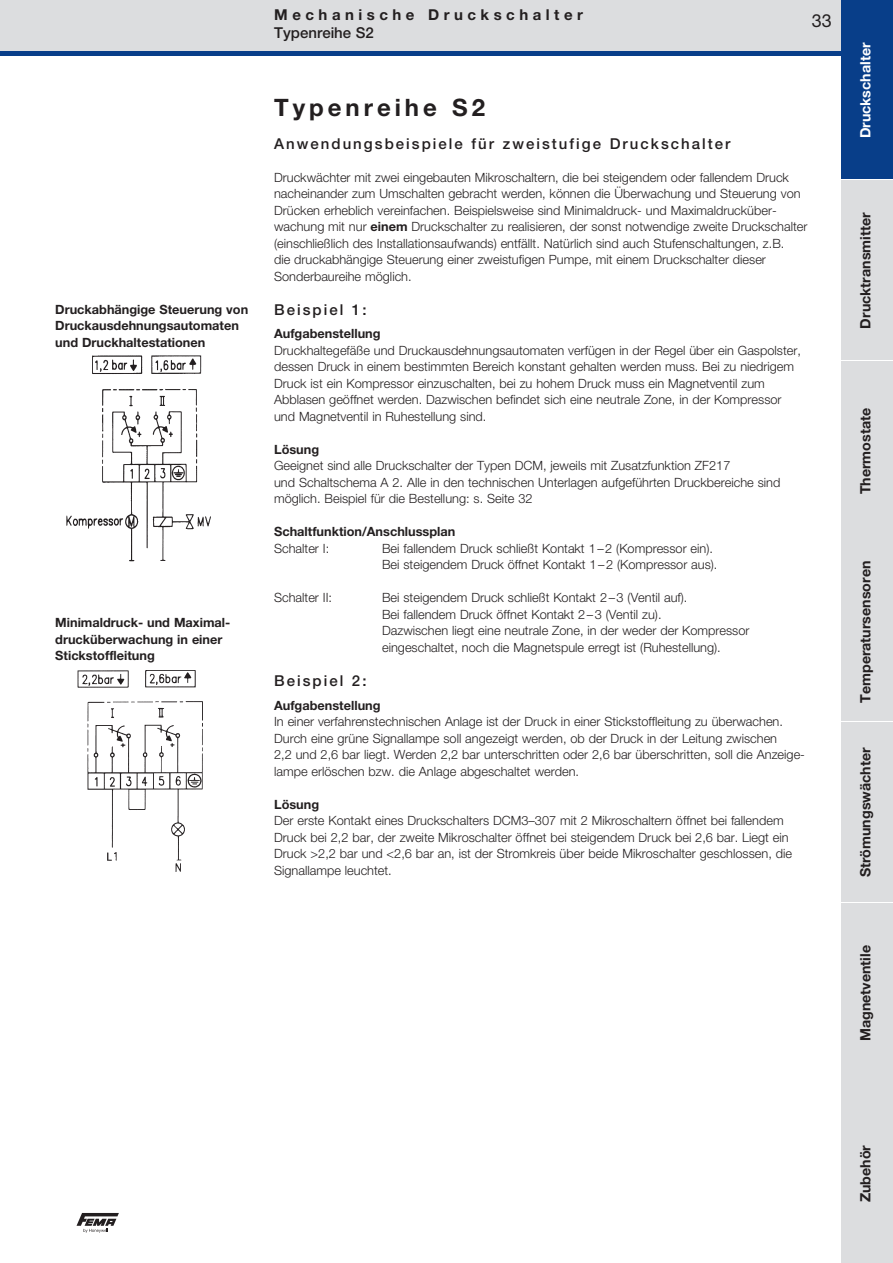
<style>
.page{position:relative;width:893px;height:1263px;background:#fff}
.page>*{position:absolute;margin:0;border:0;box-sizing:border-box;transform-origin:0 0}
.t1{font:700 24px "Helvetica Neue LT Pro";letter-spacing:.165em;color:#231f20}
.t2{font:18px "Helvetica Neue LT Pro";color:#231f20}
.t3{font:500 15px "Helvetica Neue LT Pro";letter-spacing:.135em;color:#231f20}
.t4{font:700 15px "Helvetica Neue LT Pro";letter-spacing:.3em;color:#231f20}
.t5{font:500 15px "Helvetica Neue LT Pro";color:#231f20}
.t6{font:700 14.25px "Helvetica Neue LT Pro";color:#231f20}
.t7{font:700 14.25px "Helvetica Neue LT Pro";color:#fff}
.t8{font:300 12.75px/16.5px "Helvetica Neue LT Pro";color:#231f20}
.t9{font:700 12.75px/16.5px "Helvetica Neue LT Pro";color:#231f20}
.s1{font-weight:700}
</style>
<div class="page">
<div style="left:0;top:0;width:842px;height:51px;background:#dcdddf"></div>
<img style="left:77px;top:670px;width:126px;height:202px">
<img style="left:66px;top:355px;width:145px;height:207px">
<div style="left:842px;top:0;width:51px;height:180px;background:#083e89"></div>
<div style="left:842px;top:180px;width:51px;height:181px;background:#dcdddf"></div>
<hr style="left:842px;top:360px;width:51px;height:2px;background:#fff">
<div style="left:842px;top:361px;width:51px;height:180px;background:#dcdddf"></div>
<div style="left:842px;top:542px;width:51px;height:180px;background:#dcdddf"></div>
<div style="left:842px;top:722px;width:51px;height:181px;background:#dcdddf"></div>
<hr style="left:842px;top:902px;width:51px;height:2px;background:#fff">
<div style="left:842px;top:903px;width:51px;height:180px;background:#dcdddf"></div>
<div style="left:842px;top:1084px;width:51px;height:179px;background:#dcdddf"></div>
<hr style="left:0;top:51px;width:842px;height:4px;background:#083e89">
<svg style="left:77px;top:1213px;width:42px;height:20px"></svg>
<p class="t9" style="left:55px;top:300px;width:194px">Druckabhängige Steuerung von<br>Druckausdehnungsautomaten und Druckhaltestationen</p>
<p class="t9" style="left:55px;top:614px;width:177px">Minimaldruck- und Maximal&shy;drucküberwachung in einer<br>Stickstoffleitung</p>
<p class="t4" style="left:274px;top:5px;width:310px">Mechanische Druckschalter</p>
<p class="t5" style="left:274px;top:24px;width:101px">Typenreihe S2</p>
<h2 class="t2" style="left:812px;top:10px;width:22px">33</h2>
<h1 class="t1" style="left:274px;top:92px;width:212px">Typenreihe S2</h1>
<p class="t3" style="left:274px;top:134px;width:458px">Anwendungsbeispiele für zweistufige Druckschalter</p>
<p class="t8" style="left:274px;top:168px;width:535px">Druckwächter mit zwei eingebauten Mikroschaltern, die bei steigendem oder fallendem Druck nacheinander zum Umschalten gebracht werden, können die Überwachung und Steuerung von Drücken erheblich vereinfachen. Beispielsweise sind Minimaldruck- und Maximaldrucküber&shy;wachung mit nur <span class="s1">einem</span> Druckschalter zu realisieren, der sonst notwendige zweite Druckschalter (einschließlich des Installationsaufwands) entfällt. Natürlich sind auch Stufenschaltungen, z.B.<br>die druckabhängige Steuerung einer zweistufigen Pumpe, mit einem Druckschalter dieser Sonderbaureihe möglich.</p>
<p class="t3" style="left:274px;top:301px;width:94px">Beispiel 1:</p>
<p class="t9" style="left:274px;top:325px;width:108px">Aufgabenstellung</p>
<p class="t8" style="left:274px;top:342px;width:528px">Druckhaltegefäße und Druckausdehnungsautomaten verfügen in der Regel über ein Gaspolster, dessen Druck in einem bestimmten Bereich konstant gehalten werden muss. Bei zu niedrigem Druck ist ein Kompressor einzuschalten, bei zu hohem Druck muss ein Magnetventil zum Abblasen geöffnet werden. Dazwischen befindet sich eine neutrale Zone, in der Kompressor und Magnetventil in Ruhestellung sind.</p>
<p class="t9" style="left:274px;top:441px;width:47px">Lösung</p>
<p class="t8" style="left:274px;top:457px;width:508px">Geeignet sind alle Druckschalter der Typen DCM, jeweils mit Zusatzfunktion ZF217<br>und Schaltschema A 2. Alle in den technischen Unterlagen aufgeführten Druckbereiche sind möglich. Beispiel für die Bestellung: s. Seite 32</p>
<p class="t9" style="left:274px;top:523px;width:183px">Schaltfunktion/Anschlussplan</p>
<p class="t8" style="left:274px;top:540px;width:57px">Schalter I:</p>
<p class="t8" style="left:382px;top:540px;width:337px">Bei fallendem Druck schließt Kontakt 1 – 2 (Kompressor ein).<br>Bei steigendem Druck öffnet Kontakt 1 – 2 (Kompressor aus).</p>
<p class="t8" style="left:274px;top:589px;width:59px">Schalter II:</p>
<p class="t8" style="left:382px;top:589px;width:369px">Bei steigendem Druck schließt Kontakt 2 – 3 (Ventil auf).<br>Bei fallendem Druck öffnet Kontakt 2 – 3 (Ventil zu).<br>Dazwischen liegt eine neutrale Zone, in der weder der Kompressor eingeschaltet, noch die Magnetspule erregt ist (Ruhestellung).</p>
<p class="t3" style="left:274px;top:672px;width:94px">Beispiel 2:</p>
<p class="t9" style="left:274px;top:696px;width:108px">Aufgabenstellung</p>
<p class="t8" style="left:274px;top:713px;width:532px">In einer verfahrenstechnischen Anlage ist der Druck in einer Stickstoffleitung zu überwachen.<br>Durch eine grüne Signallampe soll angezeigt werden, ob der Druck in der Leitung zwischen<br>2,2 und 2,6 bar liegt. Werden 2,2 bar unterschritten oder 2,6 bar überschritten, soll die Anzeige&shy;lampe erlöschen bzw. die Anlage abgeschaltet werden.</p>
<p class="t9" style="left:274px;top:795px;width:47px">Lösung</p>
<p class="t8" style="left:274px;top:812px;width:519px">Der erste Kontakt eines Druckschalters DCM3–307 mit 2 Mikroschaltern öffnet bei fallendem Druck bei 2,2 bar, der zweite Mikroschalter öffnet bei steigendem Druck bei 2,6 bar. Liegt ein Druck &gt;2,2 bar und &lt;2,6 bar an, ist der Stromkreis über beide Mikroschalter geschlossen, die Signallampe leuchtet.</p>
<p class="t7" style="left:856px;top:138px;width:97px;rotate:-90deg">Druckschalter</p>
<p class="t6" style="left:856px;top:329px;width:118px;rotate:-90deg">Drucktransmitter</p>
<p class="t6" style="left:856px;top:494px;width:88px;rotate:-90deg">Thermostate</p>
<p class="t6" style="left:856px;top:703px;width:144px;rotate:-90deg">Temperatursensoren</p>
<p class="t6" style="left:856px;top:877px;width:131px;rotate:-90deg">Strömungswächter</p>
<p class="t6" style="left:856px;top:1041px;width:98px;rotate:-90deg">Magnetventile</p>
<p class="t6" style="left:856px;top:1202px;width:59px;rotate:-90deg">Zubehör</p>
</div>
